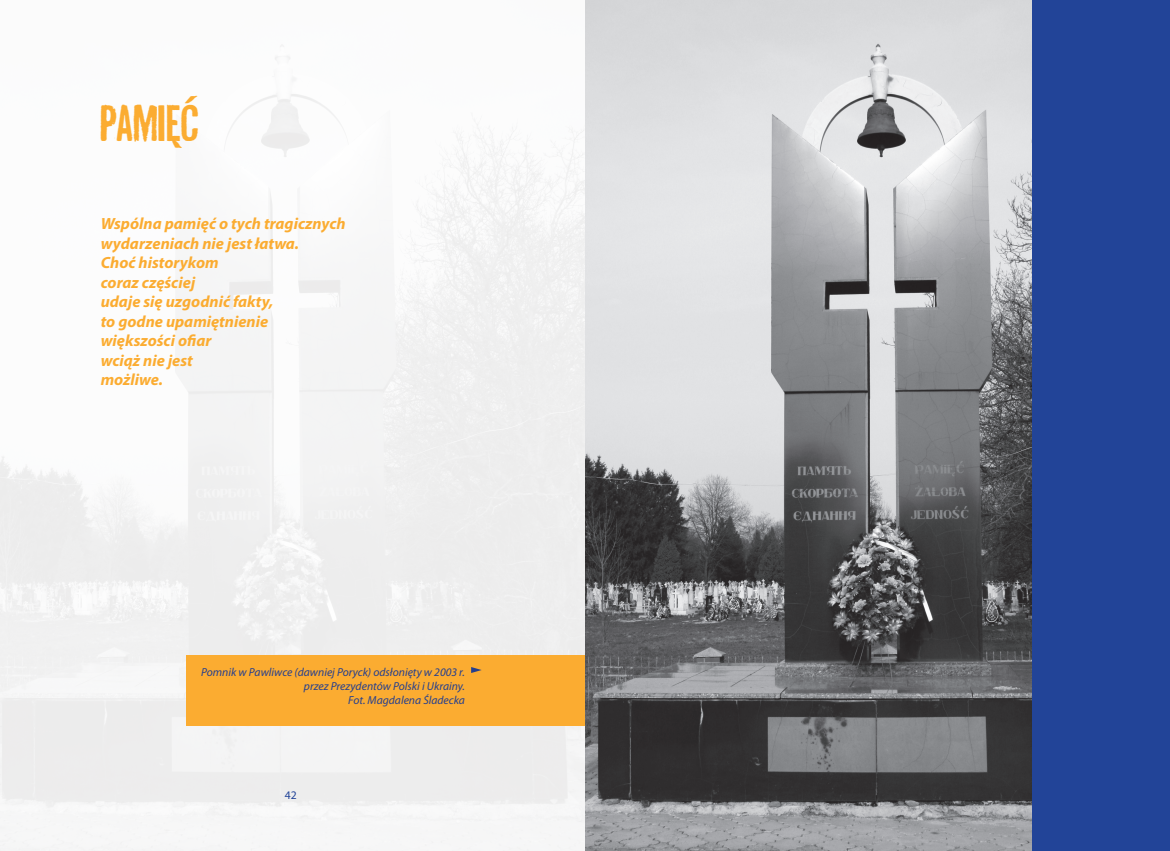
<style>
.page{position:relative;width:1170px;height:851px;background:#fff}
.page>*{position:absolute;margin:0;border:0;box-sizing:border-box;transform-origin:0 0}
.tytuły_plansz_wystaw{font:40.75px "Damned Soldiers";color:#fbac31}
.cytaty_z_wystawy{font:italic 700 16.25px/19.5px "Myriad Pro";color:#fbac31}
.podpisy_brązowe{font:italic 11.62px/14px "Myriad Pro";color:#253f8e;text-align:right}
.t1{font:11.62px "Myriad Pro";color:#224498}
</style>
<div class="page">
<img style="left:0;top:0;width:1032px;height:850px">
<div style="left:1032px;top:0;width:137px;height:850px;background:#224498"></div>
<div style="left:186px;top:654px;width:399px;height:71px;background:#fbac31"></div>
<svg style="left:471px;top:667px;width:10px;height:6px"></svg>
<p class="tytuły_plansz_wystaw" style="left:101px;top:103px;width:100px">Pamięć</p>
<p class="cytaty_z_wystawy" style="left:101px;top:213px;width:246px">Wspólna pamięć o tych tragicznych wydarzeniach nie jest łatwa.</p>
<p class="cytaty_z_wystawy" style="left:101px;top:252px;width:174px">Choć historykom<br>coraz częściej<br>udaje się uzgodnić fakty, to godne upamiętnienie większości ofiar<br>wciąż nie jest<br>możliwe.</p>
<p class="podpisy_brązowe" style="left:201px;top:664px;width:265px">Pomnik w Pawliwce (dawniej Poryck) odsłonięty w 2003 r. przez Prezydentów Polski i Ukrainy.</p>
<p class="podpisy_brązowe" style="left:348px;top:692px;width:118px">Fot. Magdalena Śladecka</p>
<p class="t1" style="left:285px;top:787px;width:13px">42</p>
</div>
